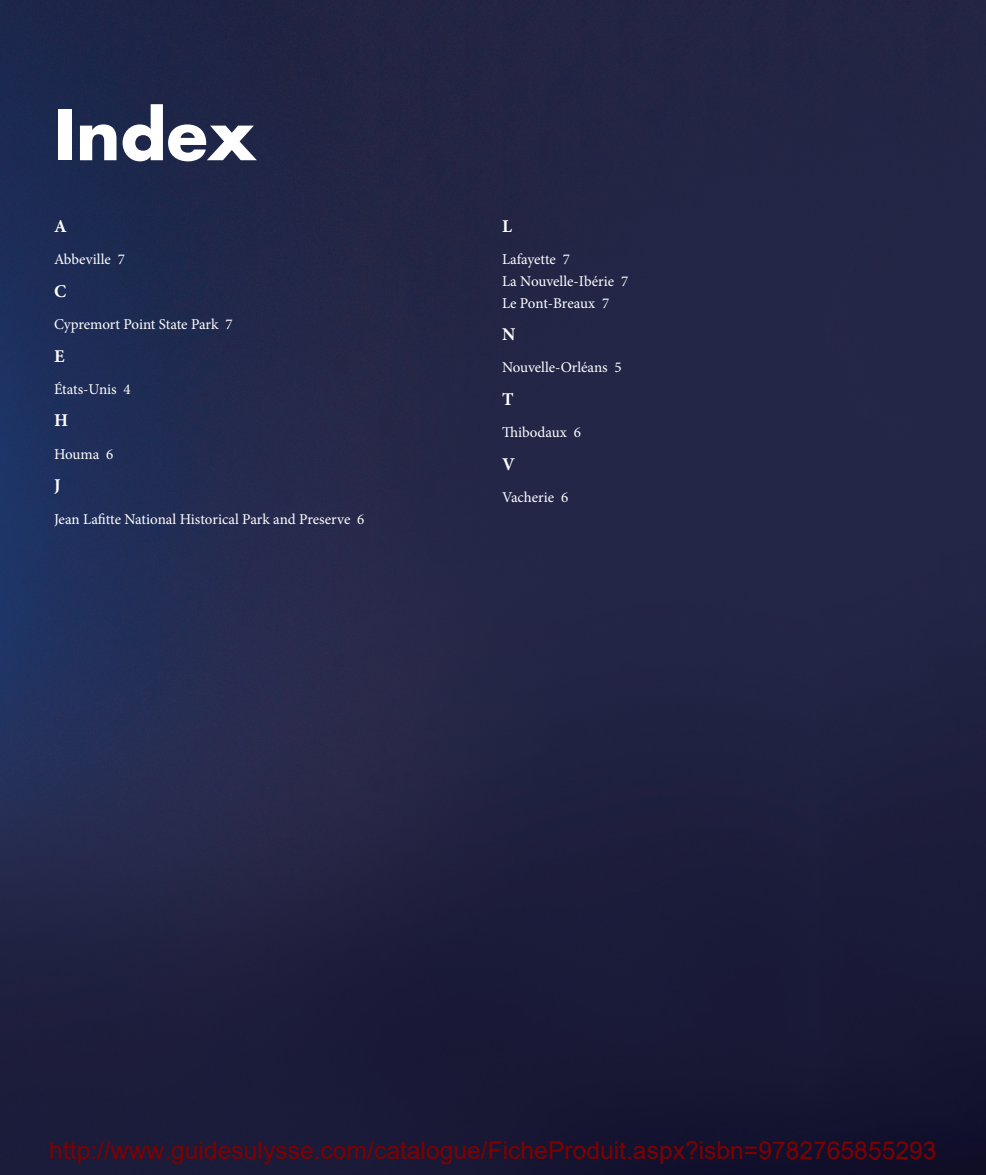
<style>
.page{position:relative;width:986px;height:1175px;background:#fff}
.page>*{position:absolute;margin:0;border:0;box-sizing:border-box;transform-origin:0 0}
.t1{font:700 67.5px "Futura Std";color:#fff}
.t2{font:24.6px "Arial";color:#800000}
.t3{font:700 18px "Minion Pro";color:#fff}
.t4{font:15px/21.6px "Minion Pro";letter-spacing:-.005em;color:#fff}
</style>
<div class="page">
<img style="left:0;top:0;width:986px;height:1174px">
<h1 class="t1" style="left:54px;top:90px;width:203px">Index</h1>
<p class="t3" style="left:54px;top:213px;width:14px">A</p>
<p class="t4" style="left:54px;top:249px;width:72px">Abbeville 7</p>
<p class="t3" style="left:54px;top:278px;width:14px">C</p>
<p class="t4" style="left:54px;top:314px;width:180px">Cypremort Point State Park 7</p>
<p class="t3" style="left:54px;top:343px;width:12px">E</p>
<p class="t4" style="left:54px;top:378px;width:78px">États-Unis 4</p>
<p class="t3" style="left:54px;top:408px;width:16px">H</p>
<p class="t4" style="left:54px;top:443px;width:61px">Houma 6</p>
<p class="t3" style="left:54px;top:473px;width:8px">J</p>
<p class="t4" style="left:54px;top:508px;width:312px">Jean Lafitte National Historical Park and Preserve 6</p>
<p class="t3" style="left:502px;top:213px;width:11px">L</p>
<p class="t4" style="left:502px;top:249px;width:128px">Lafayette 7<br>La Nouvelle-Ibérie 7<br>Le Pont-Breaux 7</p>
<p class="t3" style="left:502px;top:321px;width:15px">N</p>
<p class="t4" style="left:502px;top:357px;width:121px">Nouvelle-Orléans 5</p>
<p class="t3" style="left:502px;top:386px;width:13px">T</p>
<p class="t4" style="left:502px;top:422px;width:80px">Thibodaux 6</p>
<p class="t3" style="left:502px;top:451px;width:14px">V</p>
<p class="t4" style="left:502px;top:486px;width:68px">Vacherie 6</p>
<h2 class="t2" style="left:49px;top:1133px;width:888px">http://www.guidesulysse.com/catalogue/FicheProduit.aspx?isbn=9782765855293</h2>
</div>
